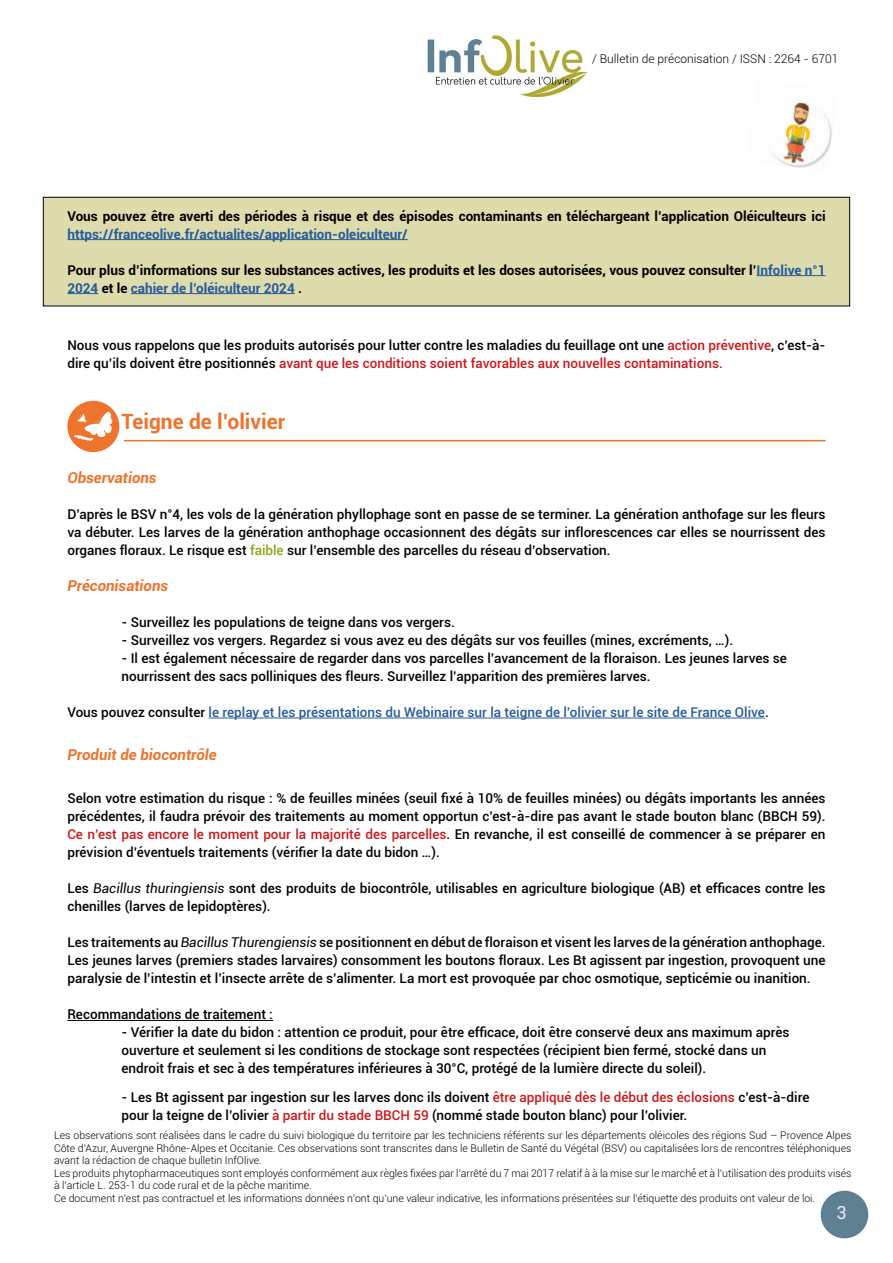
<style>
.page{position:relative;width:893px;height:1263px;background:#fff}
.page>*{position:absolute;margin:0;border:0;box-sizing:border-box;transform-origin:0 0}
.t1{font:700 21px "Roboto";color:#ee732c}
.t2{font:18px "Roboto";color:#ebebeb}
.t3{font:italic 700 15px "Roboto";color:#ee732c}
.t4{font:500 13.5px/18px "Roboto";color:#000}
.t5{font:700 13.5px/18px "Roboto";color:#000}
.t6{font:500 13.5px "Roboto";color:#275b9b}
.t7{font:700 13.5px "Roboto";color:#275b9b}
.t8{font:300 12px "Roboto";color:#000}
.t9{font:300 10.5px/12.6px "Roboto";color:#000}
.s1{color:#275b9b}
.s2{color:#cd1719}
.s3{color:#89a712}
.s4{color:#000}
.s5{font-weight:400;font-style:italic}
</style>
<div class="page">
<div style="left:821px;top:1191px;width:47px;height:47px;background:#5f7f93;border-radius:50%"></div>
<img style="left:427px;top:35px;width:161px;height:62px">
<img style="left:773px;top:102px;width:59px;height:66px">
<hr style="left:209px;top:718px;width:556px;height:1px;background:#275b9b">
<hr style="left:67px;top:1020px;width:206px;height:1px;background:#000">
<hr style="left:124px;top:440px;width:702px;height:1px;background:#ee732c">
<div style="left:67px;top:401px;width:52px;height:51px;background:#ee732c;border-radius:50%"></div>
<svg style="left:74px;top:412px;width:38px;height:29px"></svg>
<div style="left:43px;top:197px;width:807px;height:109px;background:#dedcac"></div>
<div style="left:43px;top:197px;width:807px;height:109px;border:1px solid #000"></div>
<hr style="left:67px;top:239px;width:341px;height:1px;background:#275b9b">
<hr style="left:756px;top:275px;width:70px;height:1px;background:#275b9b">
<hr style="left:67px;top:293px;width:31px;height:1px;background:#275b9b">
<hr style="left:131px;top:293px;width:164px;height:1px;background:#275b9b">
<p class="t8" style="left:592px;top:50px;width:248px">/ Bulletin de préconisation / ISSN : 2264 - 6701</p>
<p class="t5" style="left:67px;top:206px;width:760px">Vous pouvez être averti des périodes à risque et des épisodes contaminants en téléchargeant l’application Oléiculteurs ici</p>
<p class="t7" style="left:67px;top:224px;width:342px">https://franceolive.fr/actualites/application-oleiculteur/</p>
<p class="t5" style="left:67px;top:260px;width:760px">Pour plus d’informations sur les substances actives, les produits et les doses autorisées, vous pouvez consulter l’<span class="s1">Infolive n°1<br>2024</span> et le <span class="s1">cahier de l’oléiculteur 2024</span> .</p>
<p class="t4" style="left:67px;top:335px;width:760px">Nous vous rappelons que les produits autorisés pour lutter contre les maladies du feuillage ont une <span class="s2">action préventive</span>, c’est-à&shy;dire qu’ils doivent être positionnés <span class="s2">avant que les conditions soient favorables aux nouvelles contaminations.</span></p>
<h1 class="t1" style="left:121px;top:407px;width:165px">Teigne de l’olivier</h1>
<p class="t3" style="left:67px;top:467px;width:91px">Observations</p>
<p class="t4" style="left:67px;top:505px;width:760px;text-align:justify">D’après le BSV n°4, les vols de la génération phyllophage sont en passe de se terminer. La génération anthofage sur les fleurs va débuter. Les larves de la génération anthophage occasionnent des dégâts sur inflorescences car elles se nourrissent des organes floraux. Le risque est <span class="s3">faible</span> sur l’ensemble des parcelles du réseau d’observation.</p>
<p class="t3" style="left:67px;top:575px;width:102px">Préconisations</p>
<p class="t4" style="left:121px;top:613px;width:335px">- Surveillez les populations de teigne dans vos vergers.</p>
<p class="t4" style="left:121px;top:631px;width:613px">- Surveillez vos vergers. Regardez si vous avez eu des dégâts sur vos feuilles (mines, excréments, …).</p>
<p class="t4" style="left:121px;top:649px;width:667px">- Il est également nécessaire de regarder dans vos parcelles l’avancement de la floraison. Les jeunes larves se nourrissent des sacs polliniques des fleurs. Surveillez l’apparition des premières larves.</p>
<p class="t6" style="left:67px;top:703px;width:703px"><span class="s4">Vous pouvez consulter</span> le replay et les présentations du Webinaire sur la teigne de l’olivier sur le site de France Olive<span class="s4">.</span></p>
<p class="t3" style="left:67px;top:744px;width:151px">Produit de biocontrôle</p>
<p class="t4" style="left:67px;top:789px;width:760px;text-align:justify">Selon votre estimation du risque : % de feuilles minées (seuil fixé à 10% de feuilles minées) ou dégâts importants les années précédentes, il faudra prévoir des traitements au moment opportun c’est-à-dire pas avant le stade bouton blanc (BBCH 59).<br><span class="s2">Ce n’est pas encore le moment pour la majorité des parcelles</span>. En revanche, il est conseillé de commencer à se préparer en prévision d’éventuels traitements (vérifier la date du bidon …).</p>
<p class="t4" style="left:67px;top:879px;width:760px">Les <span class="s5">Bacillus thuringiensis</span> sont des produits de biocontrôle, utilisables en agriculture biologique (AB) et efficaces contre les chenilles (larves de lepidoptères).</p>
<p class="t4" style="left:67px;top:933px;width:760px;text-align:justify">Les traitements au <span class="s5">Bacillus Thurengiensis</span> se positionnent en début de floraison et visent les larves de la génération anthophage.<br>Les jeunes larves (premiers stades larvaires) consomment les boutons floraux. Les Bt agissent par ingestion, provoquent une paralysie de l’intestin et l’insecte arrête de s’alimenter. La mort est provoquée par choc osmotique, septicémie ou inanition.</p>
<p class="t4" style="left:67px;top:1005px;width:207px">Recommandations de traitement :</p>
<p class="t4" style="left:121px;top:1023px;width:670px">- Vérifier la date du bidon : attention ce produit, pour être efficace, doit être conservé deux ans maximum après ouverture et seulement si les conditions de stockage sont respectées (récipient bien fermé, stocké dans un endroit frais et sec à des températures inférieures à 30°C, protégé de la lumière directe du soleil).</p>
<p class="t4" style="left:121px;top:1088px;width:689px">- Les Bt agissent par ingestion sur les larves donc ils doivent <span class="s2">être appliqué dès le début des éclosions</span> c’est-à-dire pour la teigne de l’olivier <span class="s2">à partir du stade BBCH 59</span> (nommé stade bouton blanc) pour l’olivier.</p>
<p class="t9" style="left:54px;top:1129px;width:799px">Les observations sont réalisées dans le cadre du suivi biologique du territoire par les techniciens référents sur les départements oléicoles des régions Sud – Provence Alpes Côte d’Azur, Auvergne Rhône-Alpes et Occitanie. Ces observations sont transcrites dans le Bulletin de Santé du Végétal (BSV) ou capitalisées lors de rencontres téléphoniques avant la rédaction de chaque bulletin InfOlive.<br>Les produits phytopharmaceutiques sont employés conformément aux règles fixées par l’arrêté du 7 mai 2017 relatif à à la mise sur le marché́et à l’utilisation des produits visés à l’article L. 253-1 du code rural et de la pêche maritime.<br>Ce document n’est pas contractuel et les informations données n’ont qu’une valeur indicative, les informations présentées sur l’étiquette des produits ont valeur de loi.</p>
<h2 class="t2" style="left:836px;top:1200px;width:12px">3</h2>
</div>
